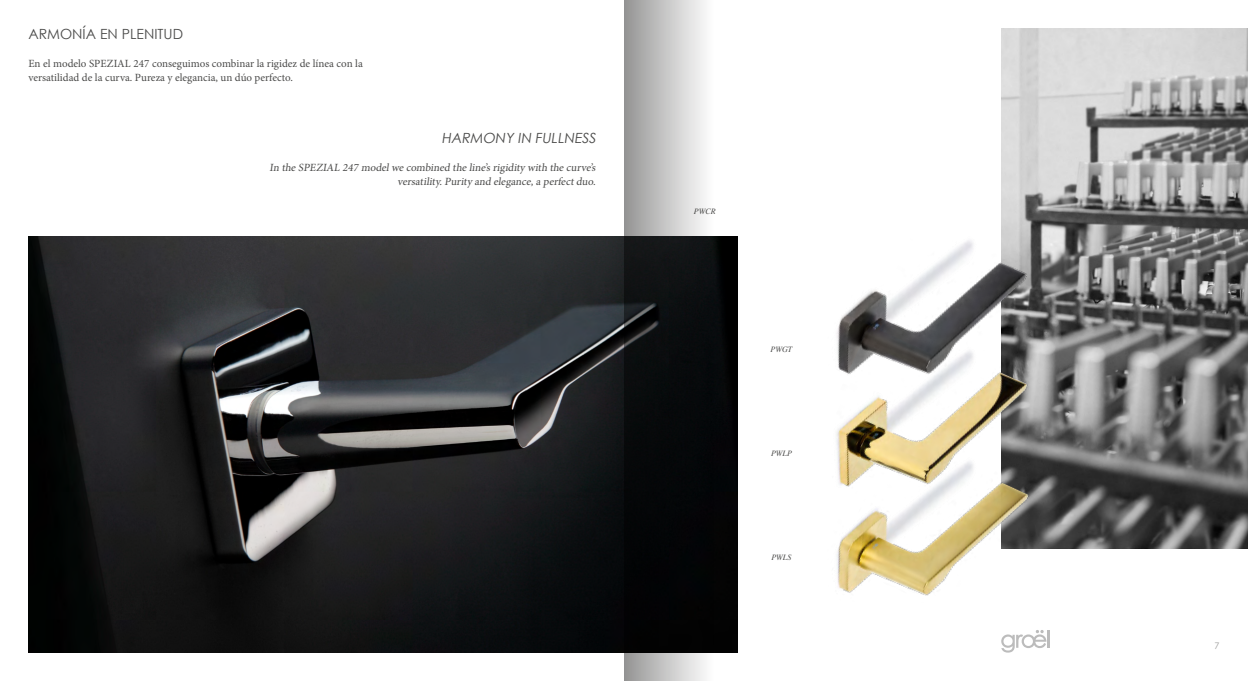
<style>
.page{position:relative;width:1248px;height:681px;background:#fff}
.page>*{position:absolute;margin:0;border:0;box-sizing:border-box;transform-origin:0 0}
.t1{font:14px "Century Gothic";color:#4a4a49}
.t2{font:11px/14px "Minion Pro";color:#4a4a49;text-align:right}
.t3{font:9px "Century Gothic";color:#9d9d9c}
.t4{font:italic 8px "Times";color:#4a4a49}
</style>
<div class="page">
<img style="left:28px;top:236px;width:709px;height:416px">
<img style="left:1001px;top:28px;width:246px;height:520px">
<img style="left:837px;top:553px;width:174px;height:100px">
<img style="left:836px;top:442px;width:201px;height:111px">
<img style="left:836px;top:193px;width:201px;height:249px">
<svg style="left:1001px;top:629px;width:48px;height:23px"></svg>
<svg style="left:624px;top:0;width:89px;height:680px;background:#525354"></svg>
<p class="t1" style="left:28px;top:25px;width:156px">ARMONÍA EN PLENITUD</p>
<p class="t2" style="left:28px;top:56px;width:336px;text-align:left">En el modelo SPEZIAL 247 conseguimos combinar la rigidez de línea con la versatilidad de la curva. Pureza y elegancia, un dúo perfecto.</p>
<p class="t1" style="left:441px;top:129px;width:158px">HARMONY IN FULLNESS</p>
<p class="t2" style="left:269px;top:160px;width:329px">In the SPEZIAL 247 modelwe combined the line’s rigidity with the curve’s versatility.Purity and elegance,a perfectduo.</p>
<p class="t4" style="left:694px;top:204px;width:23px">PWCR</p>
<p class="t4" style="left:770px;top:342px;width:23px">PWGT</p>
<p class="t4" style="left:771px;top:446px;width:22px">PWLP</p>
<p class="t4" style="left:771px;top:550px;width:21px">PWLS</p>
<p class="t3" style="left:1214px;top:639px;width:6px">7</p>
</div>
